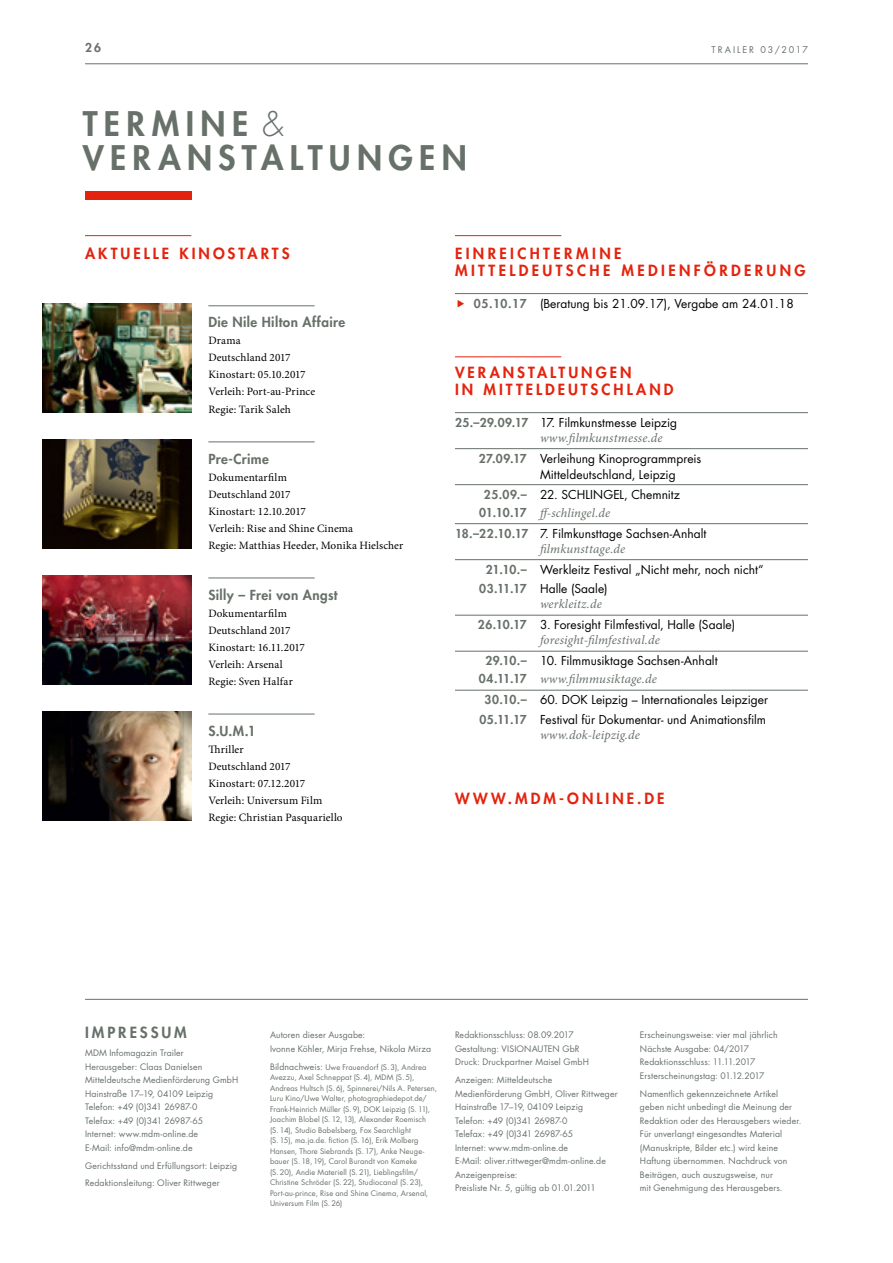
<style>
.page{position:relative;width:893px;height:1263px;background:#fff}
.page>*{position:absolute;margin:0;border:0;box-sizing:border-box;transform-origin:0 0}
.t1{font:800 33px/34px "Futura Std";letter-spacing:.19em;color:#677169}
.t2{font:800 15px/17px "Futura Std";letter-spacing:.205em;color:#e4230e}
.t3{font:800 15px/17px "Futura Std";letter-spacing:.225em;color:#e4230e}
.t4{font:800 15px "Futura Std";letter-spacing:.195em;color:#677169}
.t5{font:800 13.5px "Futura Std";letter-spacing:.025em;color:#677169}
.t6{font:italic 12.75px "Minion Pro";letter-spacing:.01em;color:#677169}
.t7{font:12px/19.5px "Futura Std";color:#000}
.t8{font:800 12px "Futura Std";color:#677169}
.t9{font:11.25px/17px "Minion Pro";letter-spacing:.01em;color:#000}
.t10{font:9px "Futura Std";letter-spacing:.215em;color:#677169}
.t11{font:8.7px/13.5px "Futura Std";letter-spacing:.015em;color:#677169}
.t12{font:7.5px/10.5px "Futura Std";letter-spacing:.01em;color:#677169}
.s1{font-weight:300}
.s2{font-weight:800;color:#677169}
.s3{font-family:"Futura Std";font-weight:800;font-style:normal;font-size:12px}
.s4{font-size:8.7px}
</style>
<div class="page">
<hr style="left:85px;top:63px;width:723px;height:1px;background:#677169">
<div style="left:85px;top:191px;width:106px;height:9px;background:#e4230e"></div>
<hr style="left:85px;top:999px;width:723px;height:1px;background:#677169">
<hr style="left:85px;top:235px;width:106px;height:1px;background:#e4230e">
<hr style="left:455px;top:235px;width:106px;height:1px;background:#e4230e">
<hr style="left:455px;top:293px;width:353px;height:1px;background:#677169">
<hr style="left:455px;top:356px;width:106px;height:1px;background:#e4230e">
<hr style="left:455px;top:412px;width:353px;height:1px;background:#677169">
<hr style="left:455px;top:448px;width:353px;height:1px;background:#677169">
<hr style="left:455px;top:484px;width:353px;height:1px;background:#677169">
<hr style="left:455px;top:523px;width:353px;height:1px;background:#677169">
<hr style="left:455px;top:559px;width:353px;height:1px;background:#677169">
<hr style="left:455px;top:615px;width:353px;height:1px;background:#677169">
<hr style="left:455px;top:651px;width:353px;height:1px;background:#677169">
<hr style="left:455px;top:690px;width:353px;height:1px;background:#677169">
<hr style="left:208px;top:305px;width:107px;height:1px;background:#677169">
<hr style="left:208px;top:441px;width:107px;height:1px;background:#677169">
<hr style="left:208px;top:578px;width:107px;height:1px;background:#677169">
<hr style="left:208px;top:714px;width:107px;height:1px;background:#677169">
<img style="left:43px;top:303px;width:148px;height:109px">
<img style="left:43px;top:439px;width:148px;height:110px">
<img style="left:43px;top:575px;width:148px;height:110px">
<img style="left:43px;top:711px;width:148px;height:110px">
<h3 class="t8" style="left:85px;top:40px;width:18px">26</h3>
<p class="t10" style="left:711px;top:43px;width:98px">TRAILER 03/2017</p>
<h1 class="t1" style="left:83px;top:107px;width:385px">TERMINE <span class="s1">&amp;<br></span>VERANSTALTUNGEN</h1>
<h2 class="t2" style="left:85px;top:245px;width:206px">AKTUELLE KINOSTARTS</h2>
<h2 class="t3" style="left:455px;top:245px;width:352px">EINREICHTERMINE<br>MITTELDEUTSCHE MEDIENFÖRDERUNG</h2>
<h3 class="t7" style="left:474px;top:294px;width:321px"><span class="s2">05.10.17</span> (Beratung bis 21.09.17), Vergabe am 24.01.18</h3>
<h3 class="t5" style="left:208px;top:314px;width:138px">Die Nile Hilton Affaire</h3>
<p class="t9" style="left:208px;top:332px;width:108px">Drama<br>Deutschland 2017<br>Kinostart: 05.10.2017<br>Verleih: Port-au-Prince<br>Regie: Tarik Saleh</p>
<h3 class="t5" style="left:208px;top:450px;width:62px">Pre-Crime</h3>
<p class="t9" style="left:208px;top:468px;width:196px">Dokumentarfilm<br>Deutschland 2017<br>Kinostart: 12.10.2017<br>Verleih: Rise and Shine Cinema<br>Regie: Matthias Heeder, Monika Hielscher</p>
<h3 class="t5" style="left:208px;top:586px;width:131px">Silly – Frei von Angst</h3>
<p class="t9" style="left:208px;top:605px;width:98px">Dokumentarfilm<br>Deutschland 2017<br>Kinostart: 16.11.2017<br>Verleih: Arsenal<br>Regie: Sven Halfar</p>
<h3 class="t5" style="left:208px;top:722px;width:49px">S.U.M.1</h3>
<p class="t9" style="left:208px;top:741px;width:136px">Thriller<br>Deutschland 2017<br>Kinostart: 07.12.2017<br>Verleih: Universum Film<br>Regie: Christian Pasquariello</p>
<h2 class="t2" style="left:455px;top:364px;width:220px">VERANSTALTUNGEN<br>IN MITTELDEUTSCHLAND</h2>
<h3 class="t7" style="left:455px;top:413px;width:224px"><span class="s2">25.–29.09.17</span> 17. Filmkunstmesse Leipzig</h3>
<h3 class="t6" style="left:540px;top:429px;width:124px">www.filmkunstmesse.de</h3>
<h3 class="t7" style="left:540px;top:450px;width:163px;line-height:16.5px;text-indent:-61px"><span class="s2">27.09.17</span> Verleihung Kinoprogrammpreis<br>Mitteldeutschland, Leipzig</h3>
<h3 class="t7" style="left:484px;top:485px;width:198px"><span class="s2">25.09.–</span> 22. SCHLINGEL, Chemnitz</h3>
<h3 class="t6" style="left:479px;top:504px;width:133px"><span class="s3">01.10.17</span> ff-schlingel.de</h3>
<h3 class="t7" style="left:455px;top:524px;width:253px"><span class="s2">18.–22.10.17</span> 7. Filmkunsttage Sachsen-Anhalt</h3>
<h3 class="t6" style="left:540px;top:540px;width:87px">filmkunsttage.de</h3>
<h3 class="t7" style="left:479px;top:560px;width:286px;text-indent:7px"><span class="s2">21.10.–</span> Werkleitz Festival „Nicht mehr, noch nicht“<br><span class="s2">03.11.17</span> Halle (Saale)</h3>
<h3 class="t6" style="left:540px;top:596px;width:63px">werkleitz.de</h3>
<h3 class="t7" style="left:478px;top:615px;width:259px"><span class="s2">26.10.17</span> 3. Foresight Filmfestival, Halle (Saale)</h3>
<h3 class="t6" style="left:540px;top:632px;width:121px">foresight-filmfestival.de</h3>
<h3 class="t7" style="left:485px;top:651px;width:234px"><span class="s2">29.10.–</span> 10. Filmmusiktage Sachsen-Anhalt</h3>
<h3 class="t6" style="left:479px;top:671px;width:179px"><span class="s3">04.11.17</span> www.filmmusiktage.de</h3>
<h3 class="t7" style="left:479px;top:690px;width:290px;text-align:center"><span class="s2">30.10.–</span> 60. DOK Leipzig – Internationales Leipziger<br><span class="s2">05.11.17</span> Festival für Dokumentar- und Animationsfilm</h3>
<h3 class="t6" style="left:540px;top:726px;width:101px">www.dok-leipzig.de</h3>
<h2 class="t2" style="left:455px;top:790px;width:211px">WWW.MDM-ONLINE.DE</h2>
<h2 class="t4" style="left:85px;top:1023px;width:103px">IMPRESSUM</h2>
<p class="t11" style="left:85px;top:1046px;width:155px">MDM Infomagazin Trailer<br>Herausgeber: Claas Danielsen<br>Mitteldeutsche Medienförderung GmbH<br>Hainstraße 17–19, 04109 Leipzig<br>Telefon: +49 (0)341 26987-0<br>Telefax: +49 (0)341 26987-65<br>Internet: www.mdm-online.de<br>E-Mail: info@mdm-online.de</p>
<p class="t11" style="left:85px;top:1157px;width:154px;line-height:17.7px">Gerichtsstand und Erfüllungsort: Leipzig<br>Redaktionsleitung: Oliver Rittweger</p>
<p class="t11" style="left:270px;top:1028px;width:162px">Autoren dieser Ausgabe:<br>Ivonne Köhler, Mirja Frehse, Nikola Mirza</p>
<p class="t12" style="left:270px;top:1062px;width:168px"><span class="s4">Bildnachweis:</span> Uwe Frauendorf (S. 3), Andrea Avezzu, Axel Schneppat (S. 4), MDM (S. 5), Andreas Hultsch (S. 6), Spinnerei/Nils A. Petersen, Luru Kino/Uwe Walter, photographiedepot.de/ Frank-Heinrich Müller (S. 9), DOK Leipzig (S. 11), Joachim Blobel (S. 12, 13), Alexander Roemisch<br>(S. 14), Studio Babelsberg, Fox Searchlight<br>(S. 15), ma.ja.de. fiction (S. 16), Erik Molberg Hansen, Thore Siebrands (S. 17), Anke Neuge&shy;bauer (S. 18, 19), Carol Burandt von Kameke<br>(S. 20), Andie Materiell (S. 21), Lieblingsfilm/ Christine Schröder (S. 22), Studiocanal (S. 23), Port-au-prince, Rise and Shine Cinema, Arsenal, Universum Film (S. 26)</p>
<p class="t11" style="left:455px;top:1028px;width:135px">Redaktionsschluss: 08.09.2017<br>Gestaltung: VISIONAUTEN GbR<br>Druck: Druckpartner Maisel GmbH</p>
<p class="t11" style="left:455px;top:1073px;width:164px">Anzeigen: Mitteldeutsche<br>Medienförderung GmbH, Oliver Rittweger<br>Hainstraße 17–19, 04109 Leipzig<br>Telefon: +49 (0)341 26987-0<br>Telefax: +49 (0)341 26987-65<br>Internet: www.mdm-online.de<br>E-Mail: oliver.rittweger@mdm-online.de<br>Anzeigenpreise:<br>Preisliste Nr. 5, gültig ab 01.01.2011</p>
<p class="t11" style="left:640px;top:1028px;width:139px">Erscheinungsweise: vier mal jährlich Nächste Ausgabe: 04/2017<br>Redaktionsschluss: 11.11.2017<br>Ersterscheinungstag: 01.12.2017</p>
<p class="t11" style="left:640px;top:1087px;width:163px">Namentlich gekennzeichnete Artikel geben nicht unbedingt die Meinung der Redaktion oder des Herausgebers wieder.<br>Für unverlangt eingesandtes Material (Manuskripte, Bilder etc.) wird keine Haftung übernommen. Nachdruck von Beiträgen, auch auszugsweise, nur<br>mit Genehmigung des Herausgebers.</p>
</div>
